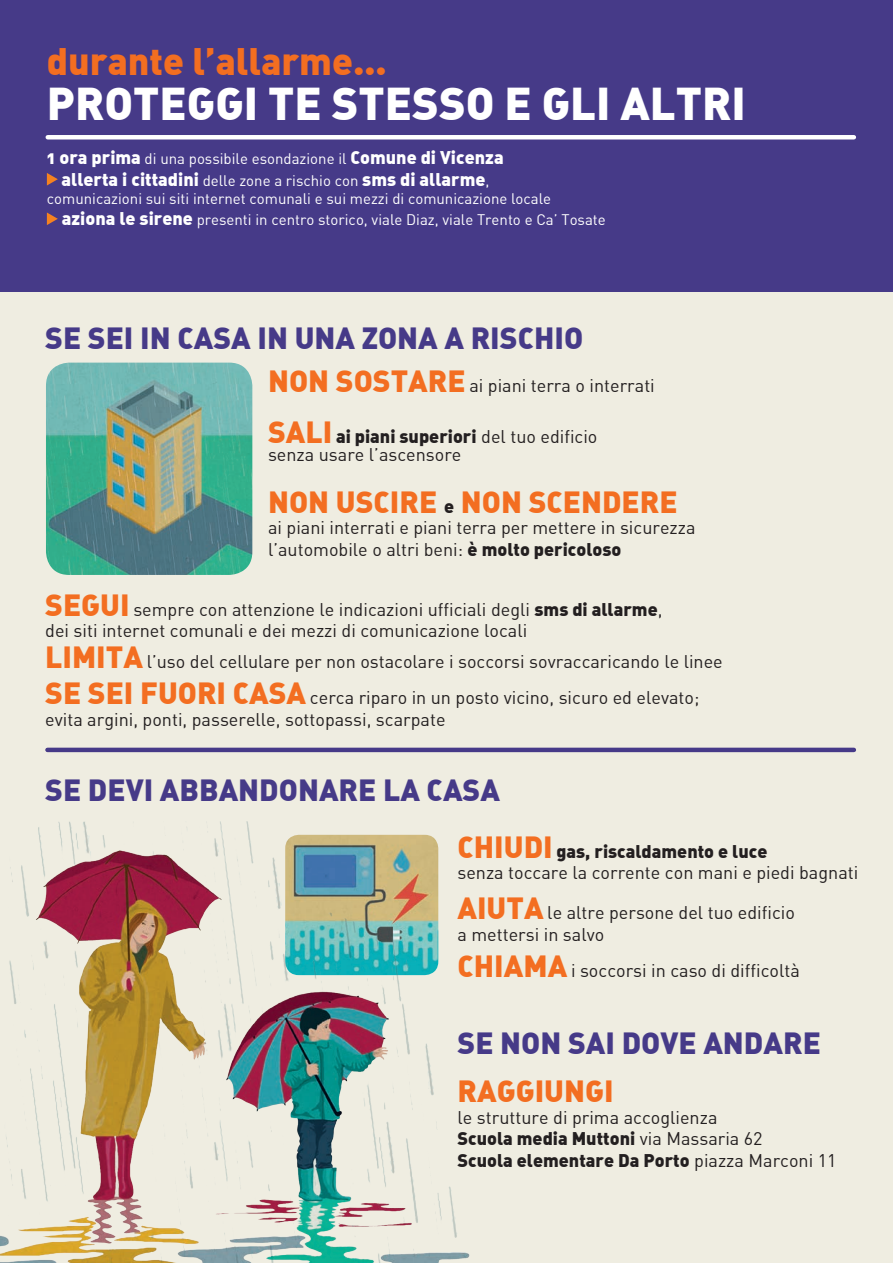
<style>
.page{position:relative;width:893px;height:1263px;background:#fff}
.page>*{position:absolute;margin:0;border:0;box-sizing:border-box;transform-origin:0 0}
.t1{font:45px "DIN Black Alternate";color:#fff}
.t2{font:37.5px "DIN Black Alternate";color:#f36e21}
.t3{font:30px "DIN Black Alternate";color:#463a88}
.t4{font:30px "DIN Black Alternate";color:#f36e21}
.t5{font:18px/21.6px "DIN Bek";color:#231f20}
.t6{font:18px/21.6px "DIN Black Alternate";color:#231f20}
.t7{font:18px "DIN Black Alternate";color:#fff}
.t8{font:15px/21.6px "DIN Bek";color:#fff}
.s1{font-family:"DIN Black Alternate";font-size:18px}
.s2{font-family:"DIN Bek";font-size:15px}
.s3{font-family:"DIN Black Alternate";font-size:30px;color:#f36e21}
.s4{font-size:30px;color:#f36e21}
.s5{font-family:"DIN Bek"}
.s6{font-size:18px;color:#231f20}
.s7{font-family:"DIN Black Alternate"}
</style>
<div class="page">
<div style="left:0;top:266px;width:893px;height:997px;background:#efede1"></div>
<div style="left:0;top:0;width:893px;height:291px;background:#463a88"></div>
<svg style="left:47px;top:173px;width:11px;height:13px"></svg>
<svg style="left:47px;top:212px;width:11px;height:13px"></svg>
<img style="left:46px;top:363px;width:206px;height:212px">
<div style="left:48px;top:135px;width:806px;height:5px;background:#fff"></div>
<hr style="left:47px;top:748px;width:807px;height:4px;background:#463a88">
<img style="left:0;top:821px;width:470px;height:442px">
<h2 class="t2" style="left:47px;top:36px;width:341px">durante l’allarme…</h2>
<h1 class="t1" style="left:47px;top:73px;width:700px">PROTEGGI TE STESSO E GLI ALTRI</h1>
<p class="t8" style="left:47px;top:147px;width:458px"><span class="s1">1 ora prima</span> di una possibile esondazione il <span class="s1">Comune di Vicenza</span></p>
<p class="t7" style="left:62px;top:167px;width:429px">allerta i cittadini <span class="s2">delle zone a rischio con</span> sms di allarme<span class="s2">,</span></p>
<p class="t8" style="left:62px;top:187px;width:546px;text-indent:-15px">comunicazioni sui siti internet comunali e sui mezzi di comunicazione locale <span class="s1">aziona le sirene</span> presenti in centro storico, viale Diaz, viale Trento e Ca’ Tosate</p>
<h3 class="t3" style="left:45px;top:318px;width:539px">SE SEI IN CASA IN UNA ZONA A RISCHIO</h3>
<p class="t5" style="left:268px;top:375px;width:388px"><span class="s3">NON SOSTARE</span> ai piani terra o interrati</p>
<p class="t6" style="left:268px;top:425px;width:331px"><span class="s4">SALI</span> ai piani superiori <span class="s5">del tuo edificio</span></p>
<p class="t5" style="left:268px;top:444px;width:195px">senza usare l’ascensore</p>
<h3 class="t4" style="left:268px;top:482px;width:411px">NON USCIRE <span class="s6">e</span> NON SCENDERE</h3>
<p class="t5" style="left:268px;top:516px;width:429px">ai piani interrati e piani terra per mettere in sicurezza l’automobile o altri beni: <span class="s7">è molto pericoloso</span></p>
<p class="t5" style="left:45px;top:598px;width:619px"><span class="s3">SEGUI</span> sempre con attenzione le indicazioni ufficiali degli <span class="s7">sms di allarme</span>, dei siti internet comunali e dei mezzi di comunicazione locali</p>
<p class="t5" style="left:45px;top:643px;width:679px;line-height:36px"><span class="s3">LIMITA</span> l’uso del cellulare per non ostacolare i soccorsi sovraccaricando le linee<br><span class="s3">SE SEI FUORI CASA</span> cerca riparo in un posto vicino, sicuro ed elevato;</p>
<p class="t5" style="left:45px;top:708px;width:402px">evita argini, ponti, passerelle, sottopassi, scarpate</p>
<h3 class="t3" style="left:45px;top:770px;width:456px">SE DEVI ABBANDONARE LA CASA</h3>
<p class="t6" style="left:457px;top:839px;width:311px"><span class="s4">CHIUDI</span> gas, riscaldamento e luce</p>
<p class="t5" style="left:457px;top:862px;width:402px">senza toccare la corrente con mani e piedi bagnati</p>
<p class="t5" style="left:457px;top:901px;width:339px"><span class="s3">AIUTA</span> le altre persone del tuo edificio a mettersi in salvo</p>
<p class="t5" style="left:457px;top:959px;width:344px"><span class="s3">CHIAMA</span> i soccorsi in caso di difficoltà</p>
<h3 class="t3" style="left:458px;top:1023px;width:365px">SE NON SAI DOVE ANDARE</h3>
<h3 class="t4" style="left:458px;top:1071px;width:158px">RAGGIUNGI</h3>
<p class="t5" style="left:458px;top:1106px;width:261px">le strutture di prima accoglienza</p>
<p class="t6" style="left:458px;top:1127px;width:380px">Scuola media Muttoni <span class="s5">via Massaria 62<br></span>Scuola elementare Da Porto <span class="s5">piazza Marconi 11</span></p>
</div>
